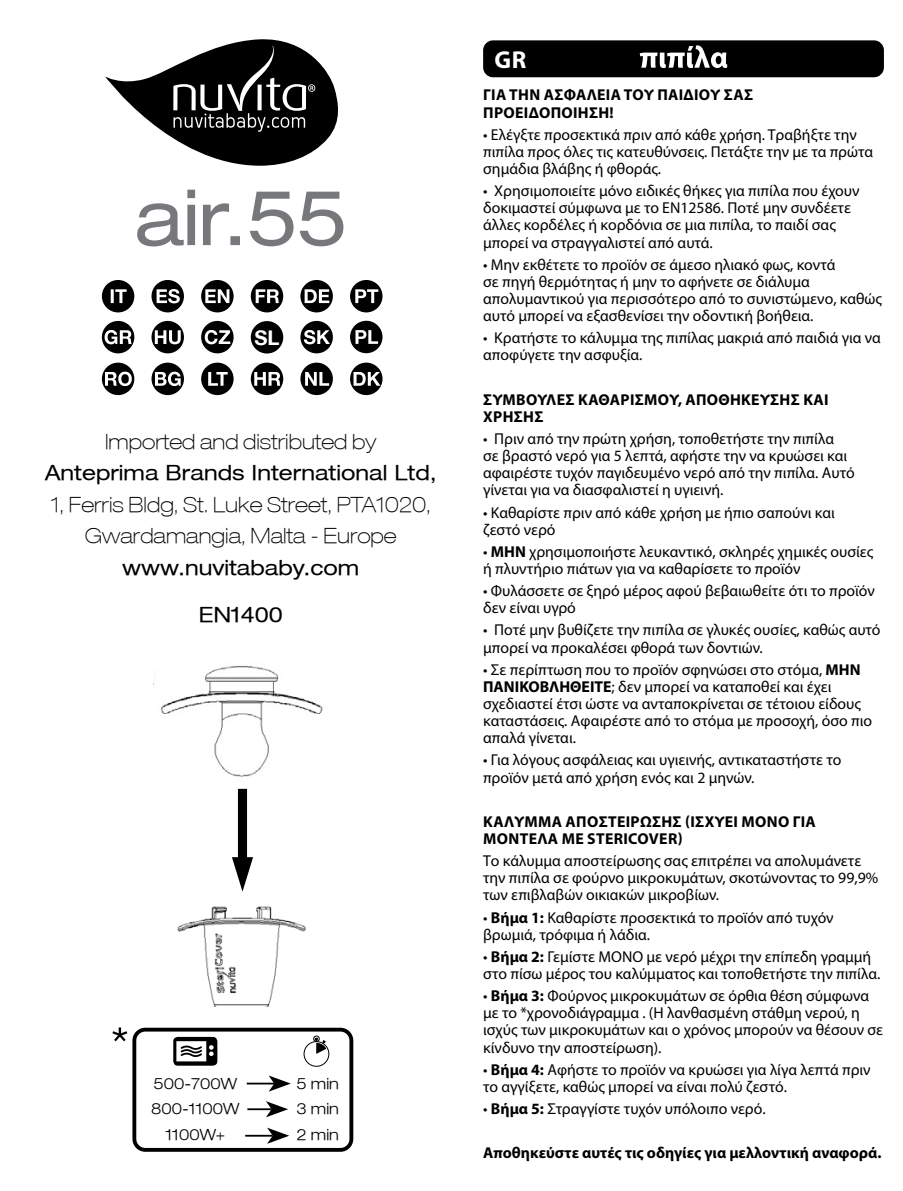
<style>
.page{position:relative;width:903px;height:1191px;background:#fff}
.page>*{position:absolute;margin:0;border:0;box-sizing:border-box;transform-origin:0 0}
.t1{font:700 24.5px "Myriad Pro";color:#fff}
.t2{font:100 expanded 21px/31.5px "Helvetica Neue LT";color:#000;text-align:center}
.t3{font:expanded 21px "Helvetica Neue LT";color:#000}
.t4{font:700 20.3px "Helvetica Neue LT";color:#fff}
.t5{font:15.75px/17.2px "Myriad Pro";color:#000}
.t6{font:700 15.75px/17.2px "Myriad Pro";letter-spacing:.02em;color:#000}
.t7{font:700 15.75px "Myriad Pro";color:#000}
.t8{font:300 expanded 15.4px "Helvetica Neue LT";color:#000}
.s1{font-weight:700}
</style>
<div class="page">
<img style="left:177px;top:891px;width:129px;height:115px">
<img style="left:160px;top:665px;width:163px;height:124px">
<svg style="left:232px;top:789px;width:21px;height:102px"></svg>
<svg style="left:173px;top:1037px;width:44px;height:28px"></svg>
<hr style="left:247px;top:1082px;width:27px;height:2px;background:#000">
<svg style="left:269px;top:1075px;width:22px;height:16px"></svg>
<hr style="left:247px;top:1108px;width:24px;height:2px;background:#000">
<svg style="left:266px;top:1101px;width:22px;height:16px"></svg>
<hr style="left:245px;top:1134px;width:28px;height:2px;background:#000">
<svg style="left:267px;top:1127px;width:22px;height:16px"></svg>
<svg style="left:303px;top:1037px;width:27px;height:30px"></svg>
<div style="left:313px;top:1035px;width:7px;height:7px;border:1px solid #000;border-radius:50%"></div>
<div style="left:132px;top:1027px;width:221px;height:124px;border:4px solid #000;border-radius:11px"></div>
<svg style="left:105px;top:39px;width:233px;height:127px"></svg>
<svg style="left:137px;top:190px;width:206px;height:56px"></svg>
<div style="left:102px;top:280px;width:32px;height:32px;background:#000;border-radius:50%"></div>
<svg style="left:111px;top:289px;width:16px;height:14px"></svg>
<div style="left:300px;top:280px;width:33px;height:32px;background:#000;border-radius:50%"></div>
<svg style="left:305px;top:289px;width:24px;height:14px"></svg>
<div style="left:201px;top:280px;width:33px;height:32px;background:#000;border-radius:50%"></div>
<svg style="left:205px;top:289px;width:24px;height:14px"></svg>
<div style="left:102px;top:321px;width:32px;height:32px;background:#000;border-radius:50%"></div>
<svg style="left:105px;top:330px;width:27px;height:14px"></svg>
<div style="left:151px;top:280px;width:33px;height:32px;background:#000;border-radius:50%"></div>
<svg style="left:157px;top:289px;width:23px;height:14px"></svg>
<div style="left:350px;top:280px;width:32px;height:32px;background:#000;border-radius:50%"></div>
<svg style="left:355px;top:289px;width:23px;height:14px"></svg>
<div style="left:251px;top:280px;width:32px;height:32px;background:#000;border-radius:50%"></div>
<svg style="left:256px;top:289px;width:23px;height:14px"></svg>
<div style="left:201px;top:321px;width:33px;height:32px;background:#000;border-radius:50%"></div>
<svg style="left:205px;top:330px;width:25px;height:14px"></svg>
<div style="left:300px;top:321px;width:33px;height:32px;background:#000;border-radius:50%"></div>
<svg style="left:304px;top:330px;width:26px;height:14px"></svg>
<div style="left:201px;top:362px;width:33px;height:33px;background:#000;border-radius:50%"></div>
<svg style="left:208px;top:372px;width:20px;height:14px"></svg>
<div style="left:251px;top:362px;width:32px;height:33px;background:#000;border-radius:50%"></div>
<svg style="left:254px;top:372px;width:26px;height:14px"></svg>
<div style="left:300px;top:362px;width:33px;height:33px;background:#000;border-radius:50%"></div>
<svg style="left:305px;top:372px;width:24px;height:14px"></svg>
<div style="left:350px;top:362px;width:32px;height:33px;background:#000;border-radius:50%"></div>
<svg style="left:353px;top:372px;width:27px;height:14px"></svg>
<div style="left:102px;top:362px;width:32px;height:33px;background:#000;border-radius:50%"></div>
<svg style="left:105px;top:372px;width:27px;height:14px"></svg>
<div style="left:151px;top:362px;width:33px;height:33px;background:#000;border-radius:50%"></div>
<svg style="left:155px;top:372px;width:26px;height:14px"></svg>
<div style="left:350px;top:321px;width:32px;height:32px;background:#000;border-radius:50%"></div>
<svg style="left:355px;top:330px;width:23px;height:14px"></svg>
<div style="left:151px;top:321px;width:33px;height:32px;background:#000;border-radius:50%"></div>
<svg style="left:155px;top:330px;width:26px;height:14px"></svg>
<div style="left:251px;top:321px;width:32px;height:32px;background:#000;border-radius:50%"></div>
<svg style="left:112px;top:1027px;width:15px;height:14px"></svg>
<div style="left:483px;top:40px;width:401px;height:37px;background:#000;border-radius:10px"></div>
<svg style="left:640px;top:45px;width:87px;height:23px"></svg>
<p class="t4" style="left:254px;top:325px;width:27px">SL</p>
<h2 class="t2" style="left:105px;top:425px;width:273px">Imported and distributed by</h2>
<h2 class="t3" style="left:45px;top:460px;width:394px">Anteprima Brands International Ltd,</h2>
<h2 class="t2" style="left:51px;top:488px;width:381px">1, Ferris Bldg, St. Luke Street, PTA1020,<br>Gwardamangia, Malta - Europe</h2>
<h2 class="t3" style="left:122px;top:555px;width:239px">www.nuvitababy.com</h2>
<h2 class="t3" style="left:199px;top:602px;width:86px">EN1400</h2>
<p class="t8" style="left:153px;top:1074px;width:85px">500-700W</p>
<p class="t8" style="left:296px;top:1074px;width:44px">5 min</p>
<p class="t8" style="left:151px;top:1099px;width:90px">800-1100W</p>
<p class="t8" style="left:296px;top:1099px;width:44px">3 min</p>
<p class="t8" style="left:165px;top:1125px;width:61px">1100W+</p>
<p class="t8" style="left:296px;top:1125px;width:44px">2 min</p>
<h1 class="t1" style="left:495px;top:44px;width:33px">GR</h1>
<p class="t6" style="left:483px;top:86px;width:271px">ΓΙΑ ΤΗΝ ΑΣΦΆΛΕΙΑ ΤΟΥ ΠΑΙΔΙΟΎ ΣΑΣ<br>ΠΡΟΕΙΔΟΠΟΙΗΣΗ!</p>
<p class="t5" style="left:483px;top:125px;width:391px">• Ελέγξτε προσεκτικά πριν από κάθε χρήση. Τραβήξτε την πιπίλα προς όλες τις κατευθύνσεις. Πετάξτε την με τα πρώτα σημάδια βλάβης ή φθοράς.</p>
<p class="t5" style="left:483px;top:182px;width:378px">• Χρησιμοποιείτε μόνο ειδικές θήκες για πιπίλα που έχουν δοκιμαστεί σύμφωνα με το EN12586. Ποτέ μην συνδέετε άλλες κορδέλες ή κορδόνια σε μια πιπίλα, το παιδί σας μπορεί να στραγγαλιστεί από αυτά.</p>
<p class="t5" style="left:483px;top:255px;width:400px">• Μην εκθέτετε το προϊόν σε άμεσο ηλιακό φως, κοντά<br>σε πηγή θερμότητας ή μην το αφήνετε σε διάλυμα απολυμαντικού για περισσότερο από το συνιστώμενο, καθώς αυτό μπορεί να εξασθενίσει την οδοντική βοήθεια.</p>
<p class="t5" style="left:483px;top:329px;width:399px">• Κρατήστε το κάλυμμα της πιπίλας μακριά από παιδιά για να αποφύγετε την ασφυξία.</p>
<p class="t6" style="left:483px;top:390px;width:347px">ΣΥΜΒΟΥΛΈΣ ΚΑΘΑΡΙΣΜΟΎ, ΑΠΟΘΉΚΕΥΣΗΣ ΚΑΙ<br>ΧΡΉΣΗΣ</p>
<p class="t5" style="left:483px;top:430px;width:373px">• Πριν από την πρώτη χρήση, τοποθετήστε την πιπίλα<br>σε βραστό νερό για 5 λεπτά, αφήστε την να κρυώσει και αφαιρέστε τυχόν παγιδευμένο νερό από την πιπίλα. Αυτό γίνεται για να διασφαλιστεί η υγιεινή.</p>
<p class="t5" style="left:483px;top:503px;width:353px">• Καθαρίστε πριν από κάθε χρήση με ήπιο σαπούνι και ζεστό νερό</p>
<p class="t5" style="left:483px;top:543px;width:392px">• <span class="s1">ΜΗΝ</span> χρησιμοποιήστε λευκαντικό, σκληρές χημικές ουσίες ή πλυντήριο πιάτων για να καθαρίσετε το προϊόν</p>
<p class="t5" style="left:483px;top:582px;width:393px">• Φυλάσσετε σε ξηρό μέρος αφού βεβαιωθείτε ότι το προϊόν δεν είναι υγρό</p>
<p class="t5" style="left:483px;top:621px;width:399px">• Ποτέ μην βυθίζετε την πιπίλα σε γλυκές ουσίες, καθώς αυτό μπορεί να προκαλέσει φθορά των δοντιών.</p>
<p class="t5" style="left:483px;top:660px;width:390px">• Σε περίπτωση που το προϊόν σφηνώσει στο στόμα, <span class="s1">ΜΗΝ ΠΑΝΙΚΟΒΛΗΘΕΙΤΕ</span>; δεν μπορεί να καταποθεί και έχει σχεδιαστεί έτσι ώστε να ανταποκρίνεται σε τέτοιου είδους καταστάσεις. Αφαιρέστε από το στόμα με προσοχή, όσο πιο απαλά γίνεται.</p>
<p class="t5" style="left:483px;top:751px;width:360px">• Για λόγους ασφάλειας και υγιεινής, αντικαταστήστε το προϊόν μετά από χρήση ενός και 2 μηνών.</p>
<p class="t6" style="left:483px;top:812px;width:334px">ΚΆΛΥΜΜΑ ΑΠΟΣΤΕΊΡΩΣΗΣ (ΙΣΧΎΕΙ ΜΌΝΟ ΓΙΑ<br>ΜΟΝΤΈΛΑ ΜΕ STERICOVER)</p>
<p class="t5" style="left:483px;top:852px;width:397px">Το κάλυμμα αποστείρωσης σας επιτρέπει να απολυμάνετε την πιπίλα σε φούρνο μικροκυμάτων, σκοτώνοντας το 99,9% των επιβλαβών οικιακών μικροβίων.</p>
<p class="t5" style="left:483px;top:908px;width:352px">• <span class="s1">Βήμα 1:</span> Καθαρίστε προσεκτικά το προϊόν από τυχόν βρωμιά, τρόφιμα ή λάδια.</p>
<p class="t5" style="left:483px;top:947px;width:399px">• <span class="s1">Βήμα 2:</span> Γεμίστε ΜΟΝΟ με νερό μέχρι την επίπεδη γραμμή στο πίσω μέρος του καλύμματος και τοποθετήστε την πιπίλα.</p>
<p class="t5" style="left:483px;top:987px;width:401px">• <span class="s1">Βήμα 3:</span> Φούρνος μικροκυμάτων σε όρθια θέση σύμφωνα με το *χρονοδιάγραμμα . (Η λανθασμένη στάθμη νερού, η ισχύς των μικροκυμάτων και ο χρόνος μπορούν να θέσουν σε κίνδυνο την αποστείρωση).</p>
<p class="t5" style="left:483px;top:1060px;width:389px">• <span class="s1">Βήμα 4:</span> Αφήστε το προϊόν να κρυώσει για λίγα λεπτά πριν το αγγίξετε, καθώς μπορεί να είναι πολύ ζεστό.</p>
<p class="t5" style="left:483px;top:1099px;width:284px">• <span class="s1">Βήμα 5:</span> Στραγγίστε τυχόν υπόλοιπο νερό.</p>
<p class="t7" style="left:483px;top:1142px;width:400px">Αποθηκεύστε αυτές τις οδηγίες για μελλοντική αναφορά.</p>
</div>
